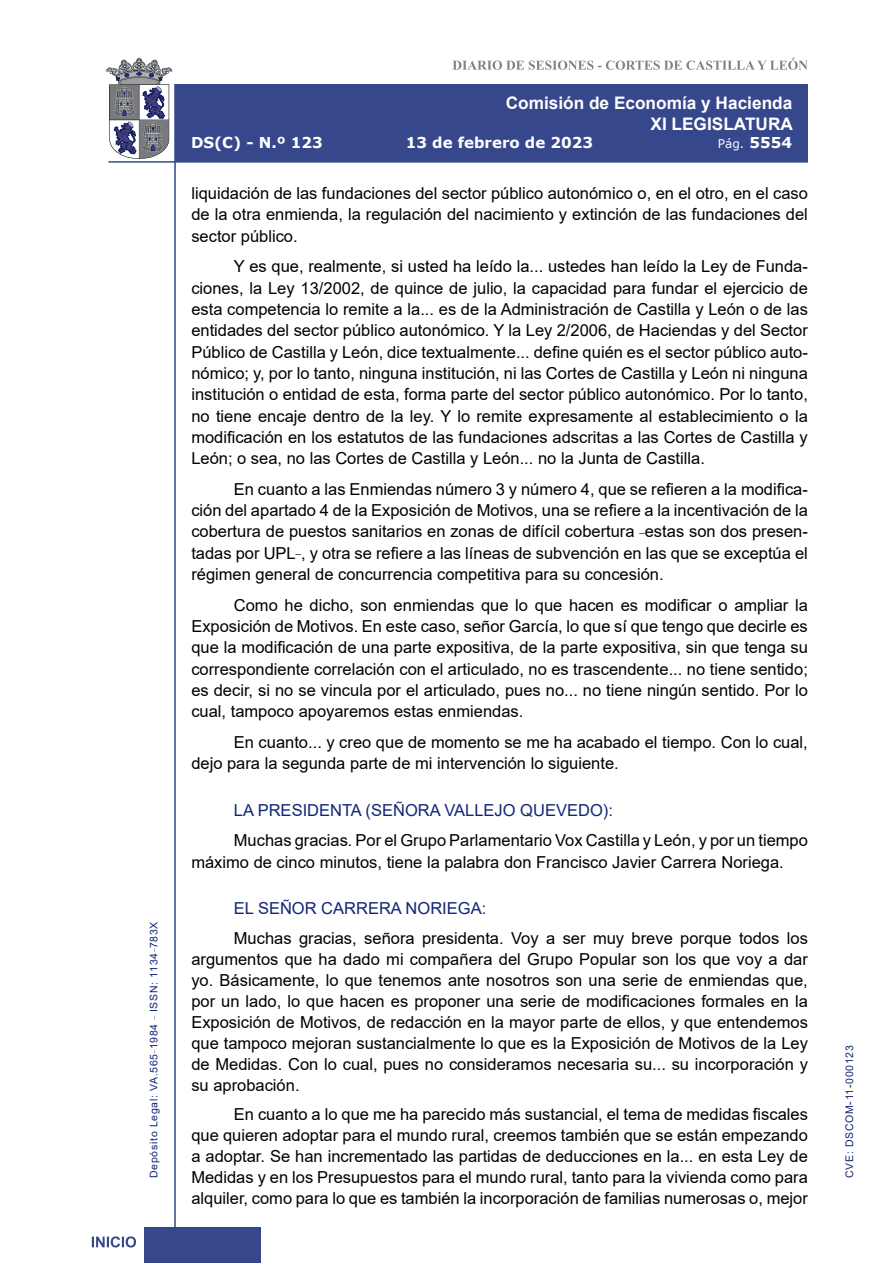
<style>
.page{position:relative;width:893px;height:1263px;background:#fff}
.page>*{position:absolute;margin:0;border:0;box-sizing:border-box;transform-origin:0 0}
.t1{font:700 17.25px/20.7px "Arial";color:#fff;text-align:right}
.t2{font:16.5px/21.3px "Arial";color:#000;text-align:justify}
.Orador{font:16.5px "Arial";color:#122678}
.t3{font:700 15px "Verdana";color:#fff}
.t4{font:12px "Verdana";color:#fff}
.t5{font:10.5px "Arial";letter-spacing:.065em;color:#122678}
.s1{font-weight:700;font-size:15px}
</style>
<div class="page">
<svg style="left:452px;top:58px;width:356px;height:12px"></svg>
<hr style="left:174px;top:84px;width:2px;height:1179px;background:#36478c">
<div style="left:144px;top:1227px;width:117px;height:36px;background:#36478c"></div>
<div style="left:175px;top:84px;width:633px;height:78px;background:#36478c"></div>
<hr style="left:108px;top:161px;width:700px;height:2px;background:#36478c">
<svg style="left:92px;top:1236px;width:44px;height:11px"></svg>
<svg style="left:106px;top:58px;width:66px;height:101px"></svg>
<p class="t5" style="left:146px;top:1178px;width:258px;rotate:-90deg">Depósito Legal: VA.565<sup>_</sup>1984 <sup>_</sup> ISSN: 1134<sup>_</sup>783X</p>
<p class="t1" style="left:506px;top:93px;width:289px">Comisión de Economía y Hacienda<br>XI LEGISLATURA</p>
<p class="t3" style="left:191px;top:132px;width:133px">DS(C) - N.º 123</p>
<p class="t3" style="left:406px;top:132px;width:189px">13 de febrero de 2023</p>
<p class="t4" style="left:718px;top:135px;width:76px">Pág. <span class="s1">5554</span></p>
<p class="t2" style="left:191px;top:183px;width:618px">liquidación de las fundaciones del sector público autonómico o, en el otro, en el caso de la otra enmienda, la regulación del nacimiento y extinción de las fundaciones del sector público.</p>
<p class="t2" style="left:191px;top:256px;width:618px;text-indent:43px">Y es que, realmente, si usted ha leído la... ustedes han leído la Ley de Funda&shy;ciones, la Ley 13/2002, de quince de julio, la capacidad para fundar el ejercicio de esta competencia lo remite a la... es de la Administración de Castilla y León o de las entidades del sector público autonómico. Y la Ley 2/2006, de Haciendas y del Sector Público de Castilla y León, dice textualmente... define quién es el sector público auto&shy;nómico; y, por lo tanto, ninguna institución, ni las Cortes de Castilla y León ni ninguna institución o entidad de esta, forma parte del sector público autonómico. Por lo tanto, no tiene encaje dentro de la ley. Y lo remite expresamente al establecimiento o la modificación en los estatutos de las fundaciones adscritas a las Cortes de Castilla y León; o sea, no las Cortes de Castilla y León... no la Junta de Castilla.</p>
<p class="t2" style="left:191px;top:478px;width:618px;text-indent:43px">En cuanto a las Enmiendas número 3 y número 4, que se refieren a la modifica&shy;ción del apartado 4 de la Exposición de Motivos, una se refiere a la incentivación de la cobertura de puestos sanitarios en zonas de difícil cobertura <sup>_</sup>estas son dos presen&shy;tadas por UPL<sup>_</sup>, y otra se refiere a las líneas de subvención en las que se exceptúa el régimen general de concurrencia competitiva para su concesión.</p>
<p class="t2" style="left:191px;top:594px;width:618px;text-indent:43px">Como he dicho, son enmiendas que lo que hacen es modificar o ampliar la Exposición de Motivos. En este caso, señor García, lo que sí que tengo que decirle es que la modificación de una parte expositiva, de la parte expositiva, sin que tenga su correspondiente correlación con el articulado, no es trascendente... no tiene sentido; es decir, si no se vincula por el articulado, pues no... no tiene ningún sentido. Por lo cual, tampoco apoyaremos estas enmiendas.</p>
<p class="t2" style="left:191px;top:731px;width:618px;text-indent:43px">En cuanto... y creo que de momento se me ha acabado el tiempo. Con lo cual, dejo para la segunda parte de mi intervención lo siguiente.</p>
<p class="Orador" style="left:234px;top:798px;width:381px">LA PRESIDENTA (SEÑORA VALLEJO QUEVEDO):</p>
<p class="t2" style="left:191px;top:830px;width:618px;text-indent:43px">Muchas gracias. Por el Grupo Parlamentario Vox Castilla y León, y por un tiempo máximo de cinco minutos, tiene la palabra don Francisco Javier Carrera Noriega.</p>
<p class="Orador" style="left:234px;top:897px;width:254px">EL SEÑOR CARRERA NORIEGA:</p>
<p class="t2" style="left:191px;top:927px;width:618px;text-indent:43px">Muchas gracias, señora presidenta. Voy a ser muy breve porque todos los argumentos que ha dado mi compañera del Grupo Popular son los que voy a dar yo. Básicamente, lo que tenemos ante nosotros son una serie de enmiendas que, por un lado, lo que hacen es proponer una serie de modificaciones formales en la Exposición de Motivos, de redacción en la mayor parte de ellos, y que entendemos que tampoco mejoran sustancialmente lo que es la Exposición de Motivos de la Ley de Medidas. Con lo cual, pues no consideramos necesaria su... su incorporación y su aprobación.</p>
<p class="t2" style="left:191px;top:1104px;width:618px;text-indent:43px">En cuanto a lo que me ha parecido más sustancial, el tema de medidas fiscales que quieren adoptar para el mundo rural, creemos también que se están empezando a adoptar. Se han incrementado las partidas de deducciones en la... en esta Ley de Medidas y en los Presupuestos para el mundo rural, tanto para la vivienda como para alquiler, como para lo que es también la incorporación de familias numerosas o, mejor</p>
<p class="t5" style="left:842px;top:1178px;width:134px;rotate:-90deg">CVE: DSCOM-11-000123</p>
</div>
